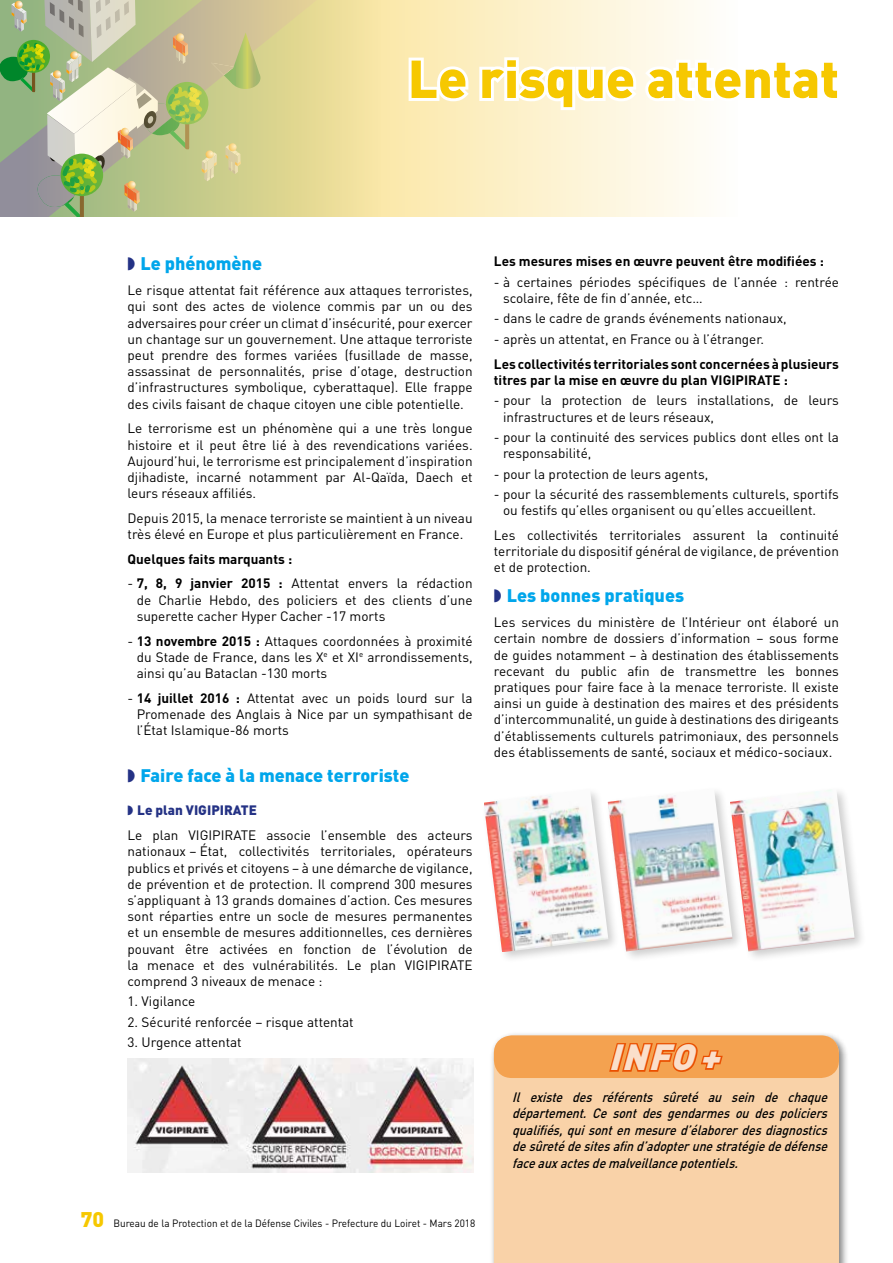
<style>
.page{position:relative;width:893px;height:1263px;background:#fff}
.page>*{position:absolute;margin:0;border:0;box-sizing:border-box;transform-origin:0 0}
.t1{font:900 52.5px "DIN";color:#f6c800}
.t2{font:italic 900 36px "DIN";color:#fadfcb}
.t3{font:900 18px "DIN";color:#00a6eb}
.t4{font:13.5px/16.2px "DIN";color:#000;text-align:justify}
.t5{font:italic 500 13.5px/16.5px "DIN";color:#000;text-align:justify;scale:.9 1}
.t6{font:700 13.5px/16.2px "DIN";color:#000}
.t7{font:900 13.5px "DIN";color:#243285}
.t8{font:10.5px "DIN";color:#000;scale:.95 1}
.s1{font-weight:700}
.s2{font-weight:900;font-size:21px;color:#f6c800}
</style>
<div class="page">
<img style="left:128px;top:1058px;width:346px;height:114px">
<div style="left:480px;top:785px;width:386px;height:179px;background:#000;opacity:.2"></div>
<img style="left:484px;top:789px;width:248px;height:163px">
<img style="left:730px;top:789px;width:125px;height:162px">
<div style="left:489px;top:1031px;width:360px;height:232px;background:#000;opacity:.5"></div>
<div style="left:494px;top:1035px;width:345px;height:228px;background:#f9d2a8"></div>
<div style="left:494px;top:1035px;width:345px;height:43px;background:#f4a250;border-radius:18px"></div>
<svg style="left:609px;top:1043px;width:114px;height:29px"></svg>
<svg style="left:381px;top:0;width:319px;height:217px;background:#fcf1cd"></svg>
<svg style="left:260px;top:0;width:121px;height:217px;background:#e7db97"></svg>
<svg style="left:0;top:0;width:260px;height:217px;background:#b7bf91"></svg>
<svg style="left:406px;top:54px;width:294px;height:59px"></svg>
<h1 class="t1" style="left:408px;top:44px;width:433px">Le risque attentat</h1>
<h3 class="t3" style="left:140px;top:252px;width:123px">Le phénomène</h3>
<p class="t4" style="left:128px;top:282px;width:347px">Le risque attentat fait référence aux attaques terroristes, qui sont des actes de violence commis par un ou des adversaires pour créer un climat d’insécurité, pour exercer un chantage sur un gouvernement. Une attaque terroriste peut prendre des formes variées (fusillade de masse, assassinat de personnalités, prise d’otage, destruction d’infrastructures symbolique, cyberattaque). Elle frappe des civils faisant de chaque citoyen une cible potentielle.</p>
<p class="t4" style="left:128px;top:420px;width:347px">Le terrorisme est un phénomène qui a une très longue histoire et il peut être lié à des revendications variées.<br>Aujourd’hui, le terrorisme est principalement d’inspiration djihadiste, incarné notamment par Al-Qaïda, Daech et leurs réseaux affiliés.</p>
<p class="t4" style="left:128px;top:510px;width:347px">Depuis 2015, la menace terroriste se maintient à un niveau très élevé en Europe et plus particulièrement en France.</p>
<p class="t6" style="left:128px;top:550px;width:166px">Quelques faits marquants :</p>
<p class="t4" style="left:137px;top:575px;width:337px;text-indent:-9px">- <span class="s1">7, 8, 9 janvier 2015 :</span> Attentat envers la rédaction de Charlie Hebdo, des policiers et des clients d’une superette cacher Hyper Cacher -17 morts</p>
<p class="t4" style="left:137px;top:632px;width:337px;text-indent:-9px">- <span class="s1">13 novembre 2015 :</span> Attaques coordonnées à proximité du Stade de France, dans les X<sup>e</sup> et XI<sup>e</sup> arrondissements, ainsi qu’au Bataclan -130 morts</p>
<p class="t4" style="left:137px;top:689px;width:337px;text-indent:-9px">- <span class="s1">14 juillet 2016 :</span> Attentat avec un poids lourd sur la Promenade des Anglais à Nice par un sympathisant de l’État Islamique-86 morts</p>
<h3 class="t3" style="left:140px;top:764px;width:270px">Faire face à la menace terroriste</h3>
<p class="t7" style="left:137px;top:801px;width:121px">Le plan VIGIPIRATE</p>
<p class="t4" style="left:128px;top:827px;width:347px">Le plan VIGIPIRATE associe l’ensemble des acteurs nationaux – État, collectivités territoriales, opérateurs publics et privés et citoyens – à une démarche de vigilance, de prévention et de protection. Il comprend 300 mesures s’appliquant à 13 grands domaines d’action. Ces mesures sont réparties entre un socle de mesures permanentes et un ensemble de mesures additionnelles, ces dernières pouvant être activées en fonction de l’évolution de la menace et des vulnérabilités. Le plan VIGIPIRATE comprend 3 niveaux de menace :</p>
<p class="t4" style="left:128px;top:993px;width:69px">1. Vigilance</p>
<p class="t4" style="left:128px;top:1013px;width:228px">2. Sécurité renforcée – risque attentat</p>
<p class="t4" style="left:128px;top:1034px;width:116px">3. Urgence attentat</p>
<p class="t8" style="left:81px;top:1216px;width:417px"><span class="s2">70</span> Bureau de la Protection et de la Défense Civiles - Prefecture du Loiret - Mars 2018</p>
<p class="t6" style="left:494px;top:253px;width:332px">Les mesures mises en œuvre peuvent être modifiées :</p>
<p class="t4" style="left:503px;top:274px;width:337px;text-indent:-9px">- à certaines périodes spécifiques de l’année : rentrée scolaire, fête de fin d’année, etc…</p>
<p class="t4" style="left:494px;top:310px;width:294px">- dans le cadre de grands événements nationaux,</p>
<p class="t4" style="left:494px;top:331px;width:272px">- après un attentat, en France ou à l’étranger.</p>
<p class="t6" style="left:494px;top:355px;width:347px">Les collectivités territoriales sont concernées à plusieurs titres par la mise en œuvre du plan VIGIPIRATE :</p>
<p class="t4" style="left:503px;top:392px;width:337px;text-indent:-9px">- pour la protection de leurs installations, de leurs infrastructures et de leurs réseaux,</p>
<p class="t4" style="left:503px;top:429px;width:337px;text-indent:-9px">- pour la continuité des services publics dont elles ont la responsabilité,</p>
<p class="t4" style="left:494px;top:465px;width:216px">- pour la protection de leurs agents,</p>
<p class="t4" style="left:503px;top:486px;width:337px;text-indent:-9px">- pour la sécurité des rassemblements culturels, sportifs ou festifs qu’elles organisent ou qu’elles accueillent.</p>
<p class="t4" style="left:494px;top:527px;width:347px">Les collectivités territoriales assurent la continuité territoriale du dispositif général de vigilance, de prévention et de protection.</p>
<h3 class="t3" style="left:507px;top:584px;width:179px">Les bonnes pratiques</h3>
<p class="t4" style="left:494px;top:614px;width:347px">Les services du ministère de l’Intérieur ont élaboré un certain nombre de dossiers d’information – sous forme de guides notamment – à destination des établissements recevant du public afin de transmettre les bonnes pratiques pour faire face à la menace terroriste. Il existe ainsi un guide à destination des maires et des présidents d’intercommunalité, un guide à destinations des dirigeants d’établissements culturels patrimoniaux, des personnels des établissements de santé, sociaux et médico-sociaux.</p>
<h2 class="t2" style="left:608px;top:1033px;width:124px">INFO +</h2>
<p class="t5" style="left:512px;top:1088px;width:356px">Il existe des référents sûreté au sein de chaque département. Ce sont des gendarmes ou des policiers qualifiés,quisontenmesured’élaborerdesdiagnostics desûretédesitesafind’adopterunestratégiededéfense faceauxactesdemalveillancepotentiels.</p>
</div>
